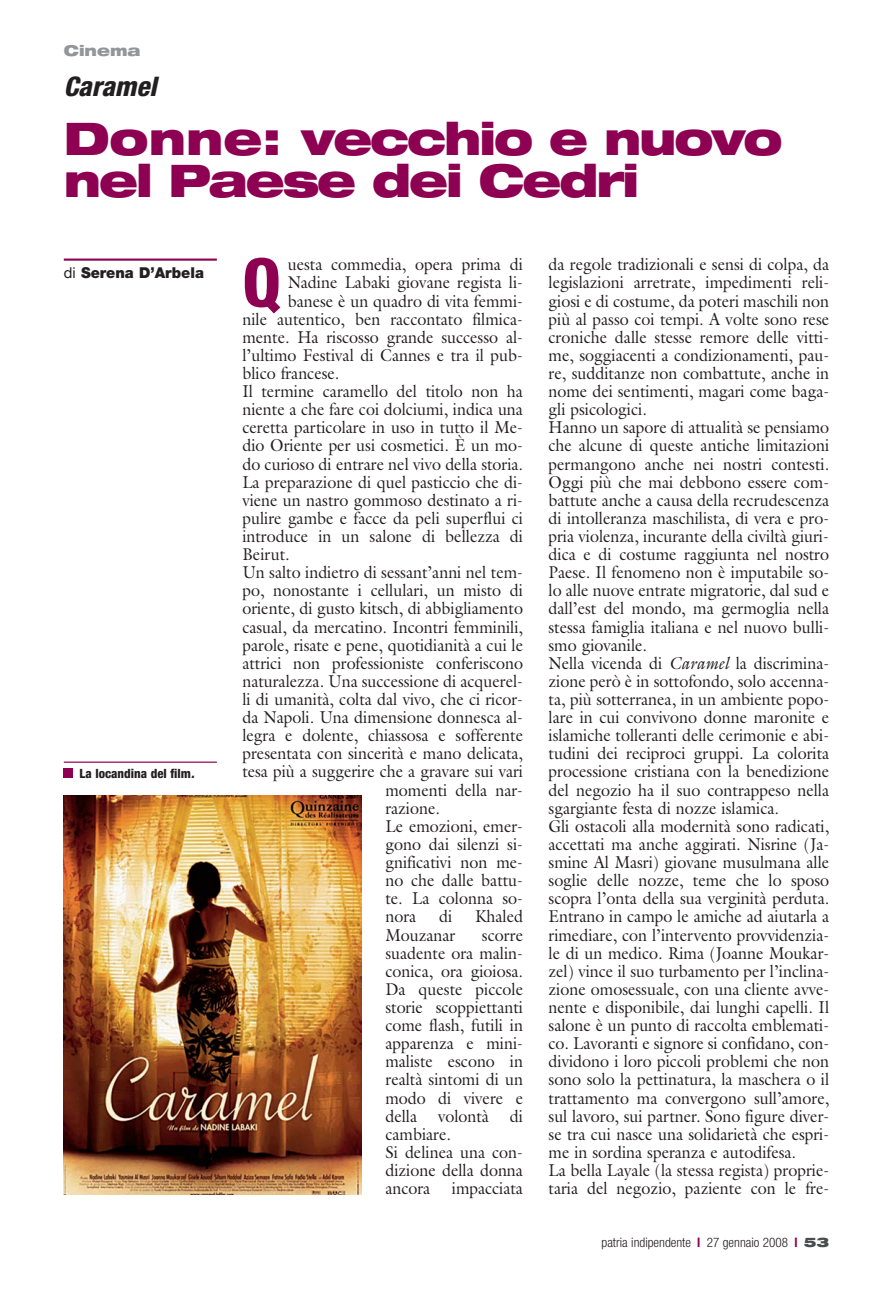
<style>
.page{position:relative;width:893px;height:1297px;background:#fff}
.page>*{position:absolute;margin:0;border:0;box-sizing:border-box;transform-origin:0 0}
.t1{font:800 condensed 67.2px "Helvetica Neue";color:#8d0052}
.t2{font:900 expanded 45px/42px "Helvetica Neue";letter-spacing:-.05em;color:#8d0052}
.t3{font:italic 800 condensed 27px "Helvetica Neue";color:#231f20}
.t4{font:17.25px/18.1px "Galliard";color:#231f20;scale:.93 1}
.t5{font:900 15px "Helvetica Neue";color:#231f20}
.t6{font:900 expanded 15px "Helvetica Neue";color:#939598}
.t7{font:300 condensed 13.2px "Helvetica Neue";color:#231f20}
.t8{font:800 condensed 12.75px "Helvetica Neue";color:#231f20}
.s1{font-weight:400}
.s2{font-style:italic}
.s3{font-weight:700;color:#8d0052}
.s4{font-weight:900;font-stretch:expanded;color:#4b4c4d}
</style>
<div class="page">
<hr style="left:64px;top:259px;width:153px;height:2px;background:#8d0052">
<img style="left:64px;top:795px;width:297px;height:400px">
<hr style="left:64px;top:761px;width:153px;height:2px;background:#8d0052">
<div style="left:64px;top:768px;width:9px;height:10px;background:#8d0052"></div>
<p class="t6" style="left:64px;top:45px;width:78px">Cinema</p>
<h3 class="t3" style="left:64px;top:77px;width:99px">Caramel</h3>
<h2 class="t2" style="left:64px;top:122px;width:720px">Donne: vecchio e nuovo nel Paese dei Cedri</h2>
<p class="t5" style="left:64px;top:267px;width:142px"><span class="s1">di</span> Serena D’Arbela</p>
<p class="t8" style="left:80px;top:768px;width:119px">La locandina del film<span class="s2">.</span></p>
<h1 class="t1" style="left:242px;top:259px;width:40px">Q</h1>
<p class="t4" style="left:288px;top:257px;width:254px">uesta commedia, opera prima di</p>
<p class="t4" style="left:288px;top:275px;width:254px">Nadine Labaki giovane regista li-</p>
<p class="t4" style="left:288px;top:293px;width:254px">banese è un quadro di vita femmi-</p>
<p class="t4" style="left:242px;top:311px;width:303px">nile autentico, ben raccontato filmica-</p>
<p class="t4" style="left:242px;top:330px;width:303px">mente. Ha riscosso grande successo al-</p>
<p class="t4" style="left:242px;top:348px;width:303px">l’ultimo Festival di Cannes e tra il pub -</p>
<p class="t4" style="left:242px;top:366px;width:106px">blico francese.</p>
<p class="t4" style="left:242px;top:384px;width:303px">Il termine caramello del titolo non ha</p>
<p class="t4" style="left:242px;top:402px;width:303px">niente a che fare coi dolciumi, indica una</p>
<p class="t4" style="left:242px;top:420px;width:303px">ceretta particolare in uso in tutto il Me-</p>
<p class="t4" style="left:242px;top:438px;width:303px">dio Oriente per usi cosmetici. È un mo-</p>
<p class="t4" style="left:242px;top:456px;width:303px">do curioso di entrare nel vivo della storia.</p>
<p class="t4" style="left:242px;top:474px;width:303px">La preparazione di quel pasticcio che di-</p>
<p class="t4" style="left:242px;top:493px;width:303px">viene un nastro gommoso destinato a ri-</p>
<p class="t4" style="left:242px;top:511px;width:303px">pulire gambe e facce da peli superflui ci</p>
<p class="t4" style="left:242px;top:529px;width:303px">introduce in un salone di bellezza di</p>
<p class="t4" style="left:242px;top:547px;width:52px">Beirut.</p>
<p class="t4" style="left:242px;top:565px;width:303px">Un salto indietro di sessant’anni nel tem-</p>
<p class="t4" style="left:242px;top:583px;width:303px">po, nonostante i cellulari, un misto di</p>
<p class="t4" style="left:242px;top:601px;width:303px">oriente, di gusto kitsch, di abbigliamento</p>
<p class="t4" style="left:242px;top:619px;width:303px">casual, da mercatino. Incontri femminili,</p>
<p class="t4" style="left:242px;top:637px;width:303px">parole, risate e pene, quotidianità a cui le</p>
<p class="t4" style="left:242px;top:656px;width:303px">attrici non professioniste conferiscono</p>
<p class="t4" style="left:242px;top:674px;width:303px">naturalezza. Una successione di acquerel-</p>
<p class="t4" style="left:242px;top:692px;width:303px">li di umanità, colta dal vivo, che ci ricor-</p>
<p class="t4" style="left:242px;top:710px;width:303px">da Napoli. Una dimensione donnesca al-</p>
<p class="t4" style="left:242px;top:728px;width:303px">legra e dolente, chiassosa e sofferente</p>
<p class="t4" style="left:242px;top:746px;width:303px">presentata con sincerità e mano delicata,</p>
<p class="t4" style="left:242px;top:764px;width:303px">tesa più a suggerire che a gravare sui vari</p>
<p class="t4" style="left:385px;top:782px;width:149px">momenti della nar-</p>
<p class="t4" style="left:385px;top:800px;width:60px">razione.</p>
<p class="t4" style="left:385px;top:819px;width:149px">Le emozioni, emer-</p>
<p class="t4" style="left:385px;top:837px;width:149px">gono dai silenzi si-</p>
<p class="t4" style="left:385px;top:855px;width:149px">gnificativi non me-</p>
<p class="t4" style="left:385px;top:873px;width:149px">no che dalle battu-</p>
<p class="t4" style="left:385px;top:891px;width:149px">te. La colonna so-</p>
<p class="t4" style="left:385px;top:909px;width:35px">nora</p>
<p class="t4" style="left:439px;top:909px;width:16px">di</p>
<p class="t4" style="left:475px;top:909px;width:53px">Khaled</p>
<p class="t4" style="left:385px;top:927px;width:77px">Mouzanar</p>
<p class="t4" style="left:385px;top:927px;width:149px;text-indent:96px">scorre suadente ora malin&shy;conica, ora gioiosa.<br>Da queste piccole storie scoppiettanti come flash, futili in apparenza e mini&shy;maliste escono in realtà sintomi di un modo di vivere e della volontà di cambiare.<br>Si delinea una con&shy;dizione della donna ancora impacciata</p>
<p class="t4" style="left:549px;top:257px;width:303px">da regole tradizionali e sensi di colpa, da legislazioni arretrate, impedimenti reli&shy;giosi e di costume, da poteri maschili non più al passo coi tempi. A volte sono rese croniche dalle stesse remore delle vitti&shy;me, soggiacenti a condizionamenti, pau&shy;re, sudditanze non combattute, anche in nome dei sentimenti, magari come baga&shy;gli psicologici.<br>Hanno un sapore di attualità se pensiamo che alcune di queste antiche limitazioni permangono anche nei nostri contesti.<br>Oggi più che mai debbono essere com&shy;battute anche a causa della recrudescenza di intolleranza maschilista, di vera e pro&shy;pria violenza, incurante della civiltà giuri&shy;dica e di costume raggiunta nel nostro Paese. Il fenomeno non è imputabile so&shy;lo alle nuove entrate migratorie, dal sud e dall’est del mondo, ma germoglia nella stessa famiglia italiana e nel nuovo bulli&shy;smo giovanile.<br>Nella vicenda di <span class="s2">Caramel</span> la discrimina&shy;zione però è in sottofondo, solo accenna&shy;ta, più sotterranea, in un ambiente popo&shy;lare in cui convivono donne maronite e islamiche tolleranti delle cerimonie e abi&shy;tudini dei reciproci gruppi. La colorita processione cristiana con la benedizione del negozio ha il suo contrappeso nella sgargiante festa di nozze islamica.<br>Gli ostacoli alla modernità sono radicati, accettati ma anche aggirati. Nisrine (Ja&shy;smine Al Masri) giovane musulmana alle soglie delle nozze, teme che lo sposo scopra l’onta della sua verginità perduta.<br>Entrano in campo le amiche ad aiutarla a rimediare, con l’intervento provvidenzia&shy;le di un medico. Rima (Joanne Moukar&shy;zel) vince il suo turbamento per l’inclina&shy;zione omosessuale, con una cliente avve&shy;nente e disponibile, dai lunghi capelli. Il salone è un punto di raccolta emblemati&shy;co. Lavoranti e signore si confidano, con&shy;dividono i loro piccoli problemi che non sono solo la pettinatura, la maschera o il trattamento ma convergono sull’amore, sul lavoro, sui partner. Sono figure diver&shy;se tra cui nasce una solidarietà che espri&shy;me in sordina speranza e autodifesa.<br>La bella Layale (la stessa regista) proprie&shy;taria del negozio, paziente con le fre-</p>
<p class="t7" style="left:602px;top:1238px;width:229px">patria indipendente <span class="s3">l</span> 27 gennaio 2008 <span class="s3">l</span> <span class="s4">53</span></p>
</div>
